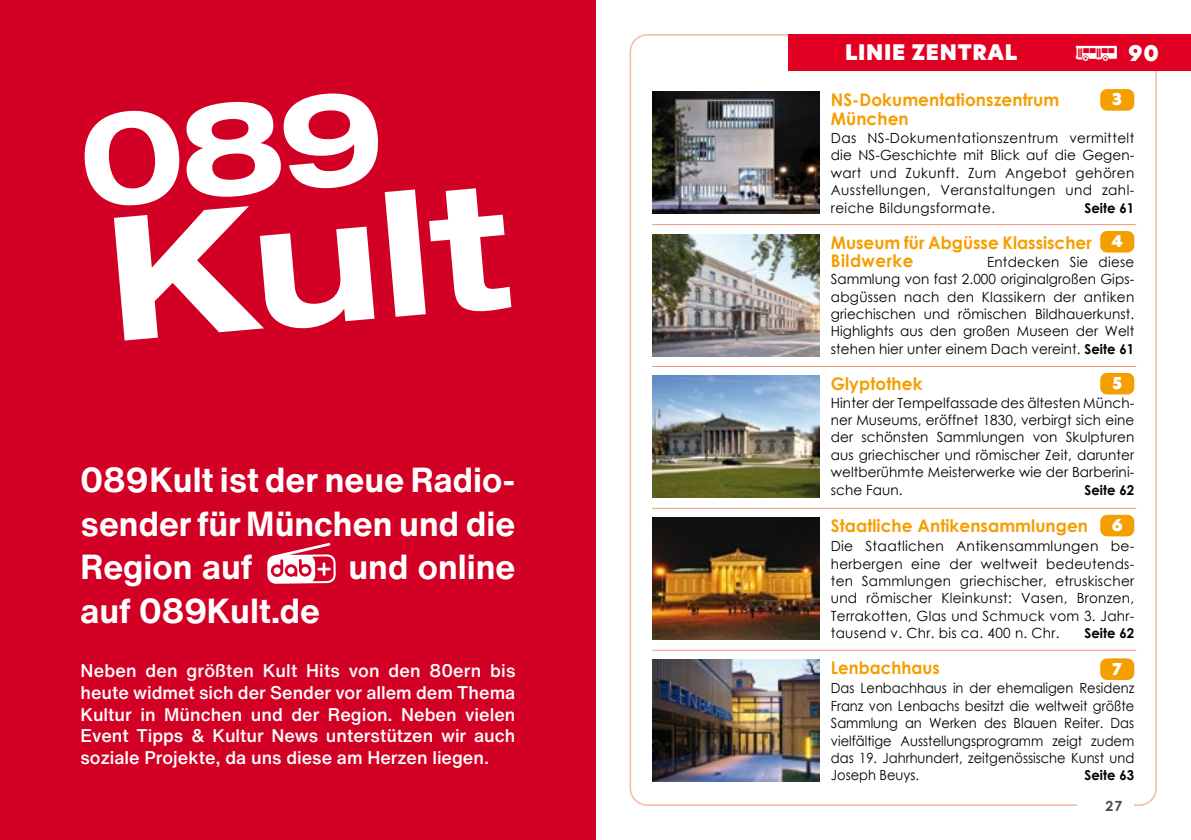
<style>
.page{position:relative;width:1191px;height:840px;background:#fff}
.page>*{position:absolute;margin:0;border:0;box-sizing:border-box;transform-origin:0 0}
.t1{font:700 34.2px/43.8px "Helvetica Now Text";color:#fff;text-align:justify}
.t2{font:21px "New Hero Super";letter-spacing:.035em;color:#fff}
.t3{font:500 18px/21.6px "Helvetica Now Text";color:#fff;text-align:justify}
.t4{font:700 17.4px/19px "Century Gothic";letter-spacing:.005em;color:#f49e00}
.t5{font:700 17.4px "Century Gothic";letter-spacing:.005em;color:#f49e00;scale:.95 1}
.t6{font:16px "New Hero Super";color:#fff}
.t7{font:14px/17.4px "Century Gothic";letter-spacing:.005em;color:#000;text-align:justify}
.t8{font:14px/17.4px "Century Gothic";letter-spacing:.005em;color:#000;text-align:justify;scale:.93 1}
.t9{font:14px/17.4px "Century Gothic";letter-spacing:.005em;color:#000;text-align:justify;scale:.96 1}
.t10{font:700 14px "Century Gothic";color:#4b4b4d}
.t11{font:700 13.6px "Century Gothic";letter-spacing:.005em;color:#000}
.s1{font-family:"Glyphyx One NF";font-size:27.6px}
.s2{font-weight:700;font-size:13.6px}
</style>
<div class="page">
<div style="left:788px;top:34px;width:403px;height:37px;background:#e20022"></div>
<img style="left:652px;top:92px;width:167px;height:122px">
<div style="left:1100px;top:89px;width:34px;height:22px;background:#f49e00;border-radius:7px"></div>
<img style="left:652px;top:235px;width:167px;height:121px">
<div style="left:1100px;top:231px;width:34px;height:21px;background:#f49e00;border-radius:7px"></div>
<img style="left:652px;top:517px;width:167px;height:122px">
<div style="left:1100px;top:514px;width:34px;height:22px;background:#f49e00;border-radius:7px"></div>
<hr style="left:652px;top:224px;width:484px;height:1px;background:#f29a7e">
<hr style="left:652px;top:366px;width:484px;height:1px;background:#f29a7e">
<hr style="left:652px;top:507px;width:484px;height:1px;background:#f29a7e">
<hr style="left:652px;top:649px;width:484px;height:1px;background:#f29a7e">
<img style="left:652px;top:375px;width:167px;height:122px">
<div style="left:1100px;top:372px;width:34px;height:22px;background:#f49e00;border-radius:7px"></div>
<img style="left:652px;top:659px;width:167px;height:122px">
<div style="left:1100px;top:658px;width:34px;height:21px;background:#f49e00;border-radius:7px"></div>
<div style="left:0;top:0;width:595px;height:839px;background:#d20024"></div>
<svg style="left:84px;top:93px;width:427px;height:247px"></svg>
<svg style="left:267px;top:543px;width:69px;height:40px"></svg>
<h2 class="t2" style="left:845px;top:38px;width:174px">LINIE ZENTRAL</h2>
<h2 class="t2" style="left:1075px;top:38px;width:85px"><span class="s1">)</span> 90</h2>
<p class="t4" style="left:831px;top:90px;width:230px">NS-Dokumentationszentrum<br>München</p>
<p class="t7" style="left:831px;top:129px;width:305px">Das NS-Dokumentationszentrum vermittelt die NS-Geschichte mit Blick auf die Gegen&shy;wart und Zukunft. Zum Angebot gehören Ausstellungen, Veranstaltungen und zahl&shy;reiche Bildungsformate.</p>
<p class="t6" style="left:1112px;top:89px;width:11px">3</p>
<p class="t11" style="left:1084px;top:197px;width:51px">Seite 61</p>
<h1 class="t1" style="left:80px;top:458px;width:436px">089Kult ist der neue Radio&shy;sender für München und die Region auf</h1>
<h1 class="t1" style="left:348px;top:545px;width:169px">und online</h1>
<h1 class="t1" style="left:80px;top:589px;width:241px">auf 089Kult.de</h1>
<p class="t6" style="left:1111px;top:230px;width:13px">4</p>
<p class="t4" style="left:831px;top:233px;width:262px;line-height:17.4px">Museum für Abgüsse Klassischer<br>Bildwerke</p>
<p class="t9" style="left:831px;top:252px;width:317px;text-indent:156px">Entdecken Sie diese Sammlung von fast 2.000 originalgroßen Gips&shy;abgüssen nach den Klassikern der antiken griechischen und römischen Bildhauerkunst.<br>Highlights aus den großen Museen der Welt stehen hier unter einem Dach vereint. <span class="s2">Seite 61</span></p>
<p class="t4" style="left:831px;top:373px;width:93px">Glyptothek</p>
<p class="t7" style="left:831px;top:393px;width:305px">Hinter der Tempelfassade des ältesten Münch&shy;ner Museums, eröffnet 1830, verbirgt sich eine der schönsten Sammlungen von Skulpturen aus griechischer und römischer Zeit, darunter weltberühmte Meisterwerke wie der Barberini&shy;sche Faun.</p>
<p class="t6" style="left:1112px;top:372px;width:11px">5</p>
<p class="t11" style="left:1084px;top:479px;width:51px">Seite 62</p>
<p class="t4" style="left:831px;top:515px;width:259px">Staatliche Antikensammlungen</p>
<p class="t7" style="left:831px;top:537px;width:305px">Die Staatlichen Antikensammlungen be&shy;herbergen eine der weltweit bedeutends&shy;ten Sammlungen griechischer, etruskischer und römischer Kleinkunst: Vasen, Bronzen, Terrakotten, Glas und Schmuck vom 3. Jahr&shy;tausend v. Chr. bis ca. 400 n. Chr.</p>
<p class="t6" style="left:1111px;top:514px;width:12px">6</p>
<p class="t11" style="left:1084px;top:622px;width:51px">Seite 62</p>
<p class="t5" style="left:831px;top:654px;width:116px">Lenbachhaus</p>
<p class="t8" style="left:831px;top:679px;width:328px">Das Lenbachhaus in der ehemaligen Residenz Franz von Lenbachs besitzt die weltweit größte Sammlung an Werken des Blauen Reiter. Das vielfältige Ausstellungsprogramm zeigt zudem das 19. Jahrhundert, zeitgenössische Kunst und Joseph Beuys.</p>
<p class="t3" style="left:80px;top:659px;width:436px">Neben den größten Kult Hits von den 80ern bis</p>
<p class="t6" style="left:1112px;top:657px;width:12px">7</p>
<p class="t3" style="left:80px;top:680px;width:436px">heute widmet sich der Sender vor allem dem Thema Kultur in München und der Region. Neben vielen Event Tipps &amp; Kultur News unterstützen wir auch soziale Projekte, da uns diese am Herzen liegen.</p>
<p class="t11" style="left:1084px;top:764px;width:51px">Seite 63</p>
<p class="t10" style="left:1105px;top:794px;width:18px">27</p>
</div>
